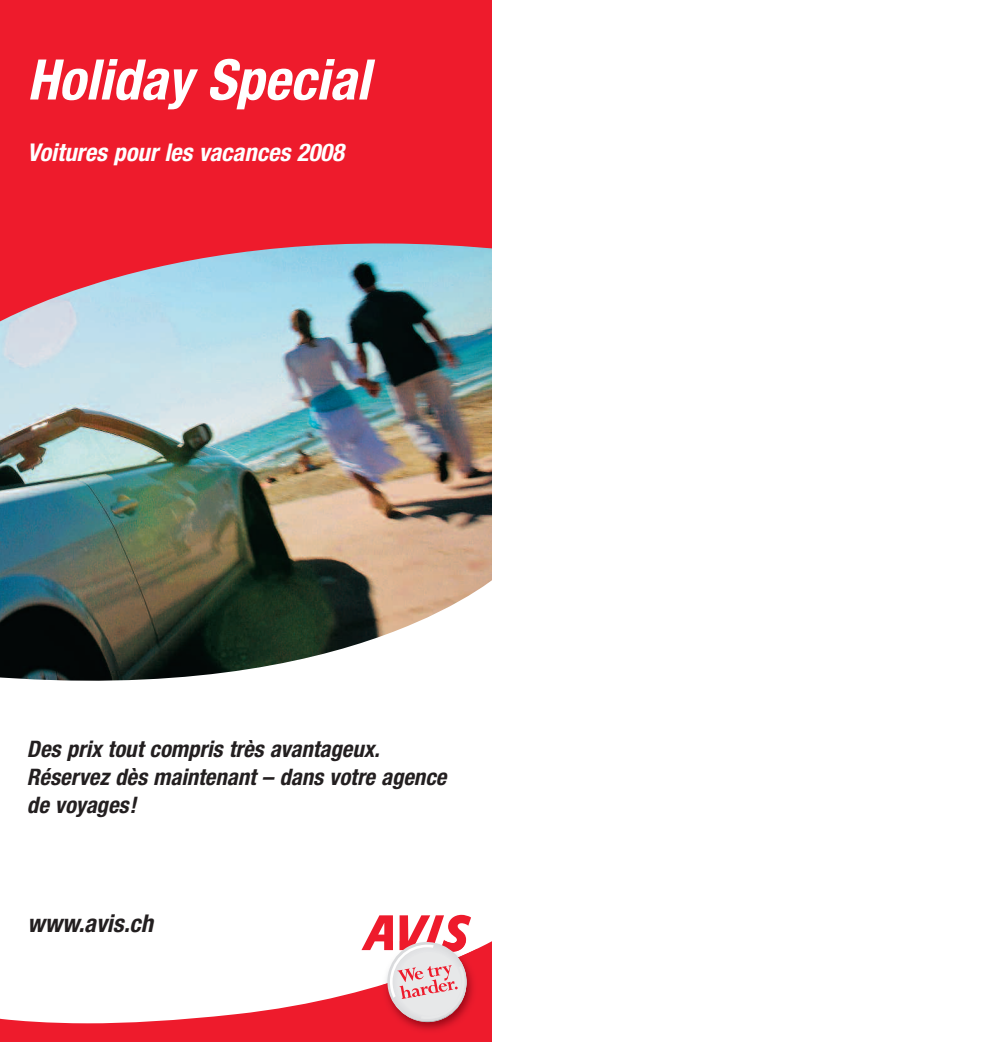
<style>
.page{position:relative;width:983px;height:1042px;background:#fff}
.page>*{position:absolute;margin:0;border:0;box-sizing:border-box;transform-origin:0 0}
.t1{font:italic 700 condensed 56px "Helvetica Neue LT Pro";color:#fff}
.t2{font:italic 700 condensed 24.5px "Helvetica Neue LT Pro";color:#fff}
.t3{font:italic 700 condensed 24.5px "Helvetica Neue LT Pro";color:#231f20}
.t4{font:italic 700 condensed 22.75px/28px "Helvetica Neue LT Pro";color:#231f20}
</style>
<div class="page">
<img style="left:0;top:330px;width:491px;height:240px">
<svg style="left:0;top:941px;width:491px;height:101px"></svg>
<img style="left:382px;top:948px;width:95px;height:87px">
<img style="left:388px;top:1019px;width:78px;height:3px">
<svg style="left:361px;top:915px;width:110px;height:104px"></svg>
<svg style="left:0;top:570px;width:491px;height:111px"></svg>
<svg style="left:0;top:0;width:491px;height:330px;background:#dc3d4d"></svg>
<h1 class="t1" style="left:27px;top:60px;width:344px">Holiday Special</h1>
<p class="t2" style="left:27px;top:143px;width:318px">Voitures pour les vacances 2008</p>
<p class="t4" style="left:27px;top:737px;width:421px">Des prix tout compris très avantageux.<br>Réservez dès maintenant – dans votre agence de voyages!</p>
<p class="t3" style="left:27px;top:915px;width:127px">www.avis.ch</p>
</div>
